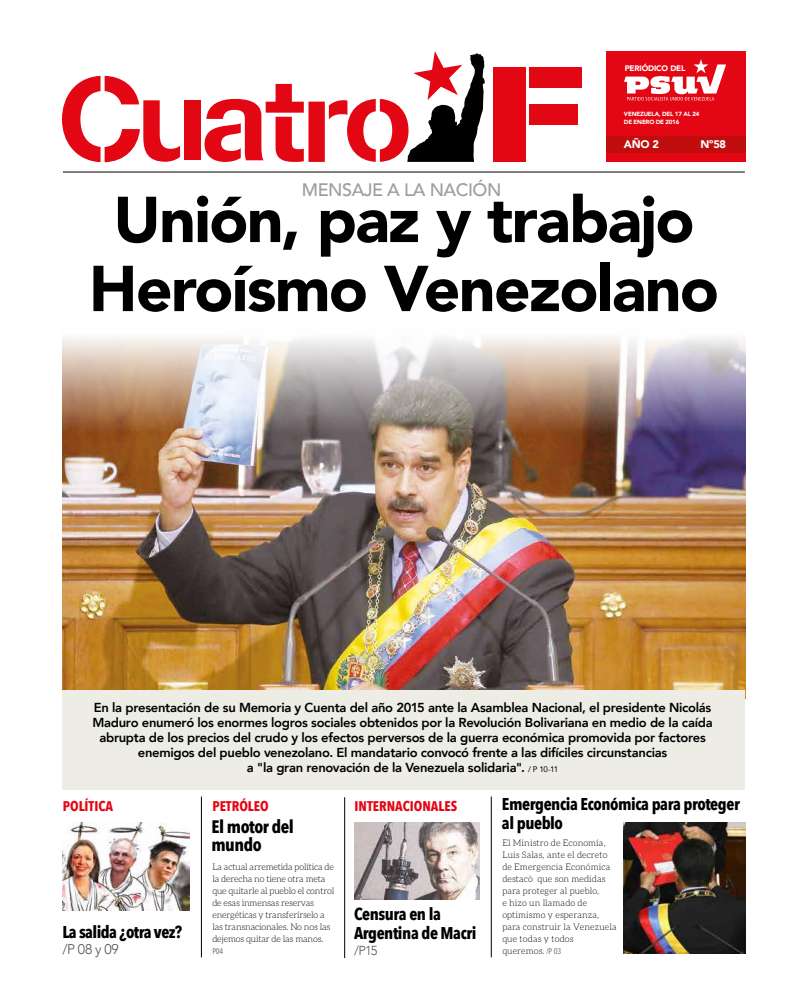
<style>
.page{position:relative;width:808px;height:1007px;background:#fff}
.page>*{position:absolute;margin:0;border:0;box-sizing:border-box;transform-origin:0 0}
.t1{font:900 64px/69px "Avenir";letter-spacing:-.025em;color:#000;text-align:center}
.t2{font:500 18px "Avenir";letter-spacing:-.025em;color:#9d9d9c}
.t3{font:700 18px/18px "Avenir Next Condensed";letter-spacing:-.025em;color:#000}
.t4{font:700 17px/19px "Avenir Next Condensed";letter-spacing:-.025em;color:#000}
.t5{font:700 14px "Avenir Next Condensed";color:#e30613}
.t6{font:300 14px "Avenir";color:#575756}
.t7{font:800 13px/15px "Avenir";letter-spacing:-.02em;color:#000;text-align:center}
.t8{font:300 13px "Avenir";color:#575756}
.t9{font:900 11px "Avenir";letter-spacing:-.02em;color:#fff}
.t10{font:300 9px/12px "Aleo";letter-spacing:-.005em;color:#000}
.t11{font:900 8px "Avenir";letter-spacing:-.02em;color:#fff}
.t12{font:condensed 8px "Avenir Next LT Pro";color:#575756}
.t13{font:900 6px/7.2px "Avenir";letter-spacing:-.025em;color:#fff}
.s1{font-weight:400;font-size:8px}
.s2{font-family:"Avenir Next LT Pro";font-weight:400;font-stretch:condensed;font-size:8px;color:#575756}
</style>
<div class="page">
<img style="left:62px;top:337px;width:683px;height:353px">
<div style="left:606px;top:51px;width:140px;height:111px;background:#e30613"></div>
<div style="left:606px;top:136px;width:140px;height:17px;background:#c00d0e"></div>
<svg style="left:624px;top:59px;width:102px;height:41px"></svg>
<svg style="left:62px;top:76px;width:118px;height:86px"></svg>
<div style="left:184px;top:100px;width:16px;height:60px;background:#e30613"></div>
<svg style="left:204px;top:51px;width:281px;height:111px"></svg>
<div style="left:493px;top:67px;width:32px;height:95px;background:#e30613"></div>
<div style="left:529px;top:67px;width:53px;height:21px;background:#e30613"></div>
<div style="left:529px;top:104px;width:49px;height:21px;background:#e30613"></div>
<hr style="left:63px;top:171px;width:682px;height:1px;background:#000">
<div style="left:62px;top:690px;width:683px;height:99px;background:#edece5"></div>
<img style="left:63px;top:822px;width:126px;height:88px">
<hr style="left:201px;top:796px;width:1px;height:161px;background:#000">
<hr style="left:344px;top:797px;width:1px;height:160px;background:#000">
<hr style="left:491px;top:796px;width:1px;height:161px;background:#000">
<img style="left:354px;top:822px;width:125px;height:77px">
<img style="left:623px;top:822px;width:123px;height:131px">
<p class="t11" style="left:625px;top:61px;width:62px">PERIÓDICO DEL</p>
<p class="t13" style="left:624px;top:111px;width:77px">VENEZUELA, DEL 17 AL 24<br>DE ENERO DE 2016</p>
<p class="t9" style="left:624px;top:134px;width:37px">AÑO 2</p>
<p class="t9" style="left:700px;top:134px;width:27px">Nº58</p>
<h2 class="t2" style="left:302px;top:174px;width:201px">MENSAJE A LA NACIÓN</h2>
<h1 class="t1" style="left:89px;top:183px;width:631px">Unión, paz y trabajo<br>Heroísmo Venezolano</h1>
<p class="t7" style="left:92px;top:700px;width:622px">En la presentación de su Memoria y Cuenta del año 2015 ante la Asamblea Nacional, el presidente Nicolás Maduro enumeró los enormes logros sociales obtenidos por la Revolución Bolivariana en medio de la caída abrupta de los precios del crudo y los efectos perversos de la guerra económica promovida por factores enemigos del pueblo venezolano. El mandatario convocó frente a las difíciles circunstancias<br>a "la gran renovación de la Venezuela solidaria". <span class="s1">/ P 10-11</span></p>
<p class="t5" style="left:63px;top:797px;width:52px">POLÍTICA</p>
<p class="t5" style="left:212px;top:797px;width:58px">PETRÓLEO</p>
<p class="t5" style="left:355px;top:797px;width:104px">INTERNACIONALES</p>
<h3 class="t4" style="left:62px;top:922px;width:121px">La salida ¿otra vez?</h3>
<p class="t6" style="left:62px;top:940px;width:58px">/P 08 y 09</p>
<h2 class="t3" style="left:211px;top:817px;width:84px">El motor del mundo</h2>
<p class="t10" style="left:212px;top:860px;width:123px">La actual arremetida política de la derecha no tiene otra meta que quitarle al pueblo el control de esas inmensas reservas energéticas y transferírselo a las transnacionales. No nos las dejemos quitar de las manos.</p>
<p class="t12" style="left:212px;top:946px;width:12px">P04</p>
<h3 class="t4" style="left:354px;top:903px;width:124px">Censura en la<br>Argentina de Macri</h3>
<p class="t8" style="left:354px;top:942px;width:25px">/P15</p>
<h3 class="t4" style="left:502px;top:794px;width:239px">Emergencia Económica para proteger al pueblo</h3>
<p class="t10" style="left:502px;top:836px;width:116px">El Ministro de Economía,<br>Luis Salas, ante el decreto de Emergencia Económica destacò que son medidas para proteger al pueblo,<br>e hizo un llamado de optimismo y esperanza, para construir la Venezuela que todas y todos queremos. <span class="s2">/P 03</span></p>
</div>
